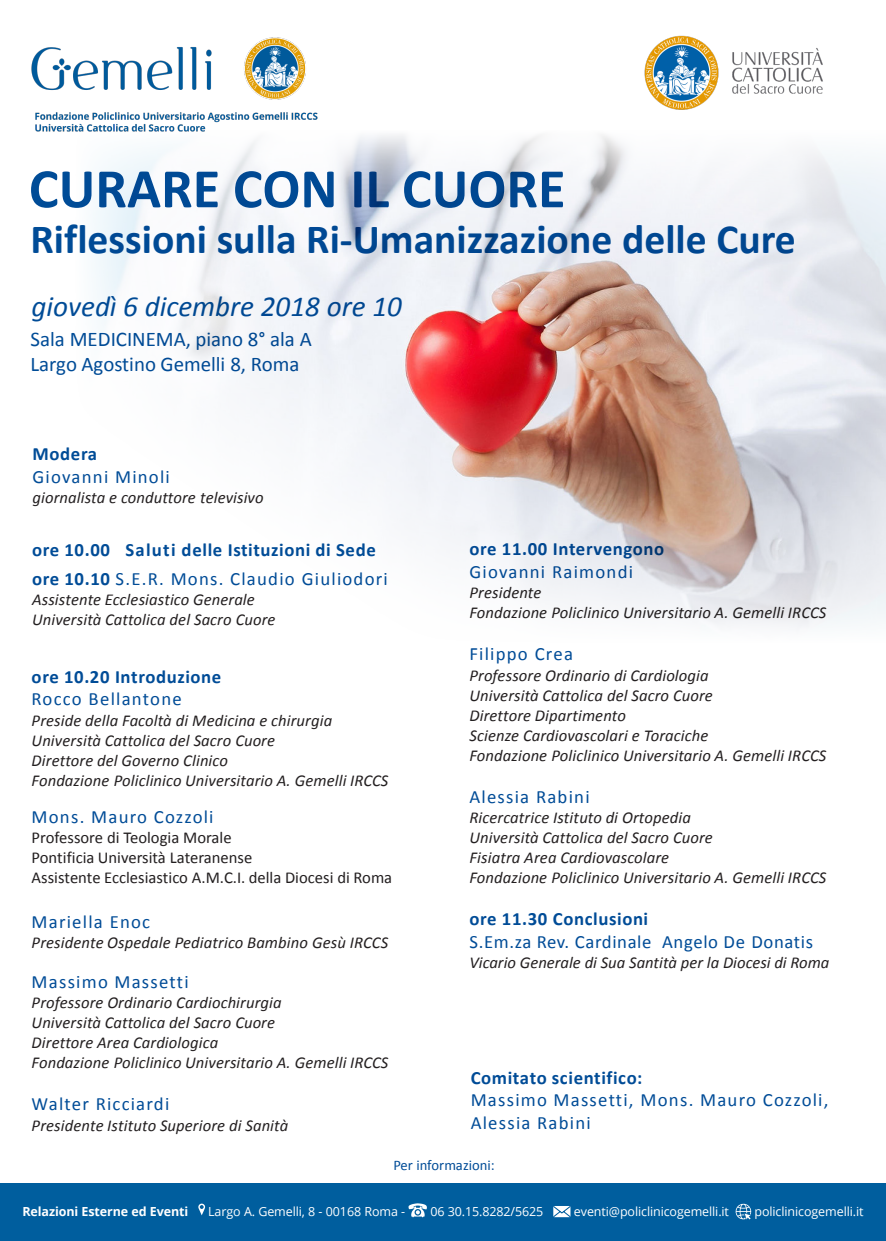
<style>
.page{position:relative;width:886px;height:1241px;background:#fff}
.page>*{position:absolute;margin:0;border:0;box-sizing:border-box;transform-origin:0 0}
.t1{font:700 56.25px "Calibri";color:#004c97}
.t2{font:700 41.62px "Calibri";color:#004c97}
.t3{font:italic 29.12px "Calibri";color:#004c97}
.t4{font:20.88px/25px "Calibri";color:#004c97}
.t5{font:18.75px/22.5px "Calibri";letter-spacing:.065em;color:#004c97}
.t6{font:700 18.75px/28.8px "Calibri";letter-spacing:.03em;color:#004c97}
.t7{font:18.75px "Calibri";letter-spacing:.03em;color:#004c97}
.t8{font:italic 16.62px/20px "Calibri";letter-spacing:.005em;color:#231f20}
.t9{font:16.62px/20px "Calibri";color:#231f20}
.t10{font:14.62px "Calibri";color:#004c97}
.t11{font:12.5px "Open Sans";letter-spacing:-.01em;color:#fff}
.t12{font:700 12.5px "Open Sans";letter-spacing:-.01em;color:#fff}
.s1{font-weight:400}
</style>
<div class="page">
<img style="left:31px;top:37px;width:287px;height:95px">
<img style="left:644px;top:35px;width:179px;height:75px">
<img style="left:75px;top:130px;width:811px;height:498px">
<div style="left:28px;top:268px;width:379px;height:116px;background:#f5f6fa"></div>
<div style="left:0;top:1183px;width:886px;height:57px;background:#005e9e"></div>
<svg style="left:198px;top:1203px;width:7px;height:12px"></svg>
<svg style="left:408px;top:1203px;width:19px;height:13px"></svg>
<svg style="left:553px;top:1206px;width:18px;height:12px"></svg>
<svg style="left:735px;top:1203px;width:17px;height:16px"></svg>
<h1 class="t1" style="left:29px;top:165px;width:538px">CURARE CON IL CUORE</h1>
<h2 class="t2" style="left:31px;top:221px;width:767px">Riflessioni sulla Ri-Umanizzazione delle Cure</h2>
<h3 class="t3" style="left:32px;top:294px;width:372px">giovedì 6 dicembre 2018 ore 10</h3>
<p class="t4" style="left:31px;top:328px;width:283px">Sala MEDICINEMA, piano 8° ala A<br>Largo Agostino Gemelli 8, Roma</p>
<p class="t6" style="left:33px;top:441px;width:66px">Modera</p>
<p class="t5" style="left:33px;top:466px;width:139px">Giovanni Minoli</p>
<p class="t8" style="left:33px;top:489px;width:232px">giornalista e conduttore televisivo</p>
<p class="t6" style="left:469px;top:536px;width:196px">ore 11.00 Intervengono</p>
<p class="t5" style="left:469px;top:561px;width:165px">Giovanni Raimondi</p>
<p class="t8" style="left:469px;top:584px;width:358px">Presidente<br>Fondazione Policlinico Universitario A. Gemelli IRCCS</p>
<p class="t5" style="left:469px;top:644px;width:105px">Filippo Crea</p>
<p class="t8" style="left:469px;top:666px;width:358px">Professore Ordinario di Cardiologia<br>Università Cattolica del Sacro Cuore<br>Direttore Dipartimento<br>Scienze Cardiovascolari e Toraciche<br>Fondazione Policlinico Universitario A. Gemelli IRCCS</p>
<p class="t5" style="left:469px;top:786px;width:122px">Alessia Rabini</p>
<p class="t8" style="left:469px;top:809px;width:358px">Ricercatrice Istituto di Ortopedia<br>Università Cattolica del Sacro Cuore<br>Fisiatra Area Cardiovascolare<br>Fondazione Policlinico Universitario A. Gemelli IRCCS</p>
<p class="t6" style="left:469px;top:906px;width:180px">ore 11.30 Conclusioni</p>
<p class="t7" style="left:469px;top:933px;width:345px">S.Em.za Rev. Cardinale Angelo De Donatis</p>
<p class="t8" style="left:469px;top:954px;width:361px">Vicario Generale di Sua Santità per la Diocesi di Roma</p>
<p class="t6" style="left:32px;top:537px;width:357px">ore 10.00 Saluti delle Istituzioni di Sede ore 10.10 <span class="s1">S.E.R. Mons. Claudio Giuliodori</span></p>
<p class="t8" style="left:32px;top:591px;width:245px">Assistente Ecclesiastico Generale<br>Università Cattolica del Sacro Cuore</p>
<p class="t6" style="left:32px;top:663px;width:191px">ore 10.20 Introduzione</p>
<p class="t5" style="left:32px;top:689px;width:152px">Rocco Bellantone</p>
<p class="t8" style="left:32px;top:711px;width:358px">Preside della Facoltà di Medicina e chirurgia Università Cattolica del Sacro Cuore<br>Direttore del Governo Clinico<br>Fondazione Policlinico Universitario A. Gemelli IRCCS</p>
<p class="t5" style="left:32px;top:806px;width:183px">Mons. Mauro Cozzoli</p>
<p class="t9" style="left:32px;top:828px;width:362px">Professore di Teologia Morale<br>Pontificia Università Lateranense<br>Assistente Ecclesiastico A.M.C.I. della Diocesi di Roma</p>
<p class="t5" style="left:32px;top:911px;width:120px">Mariella Enoc</p>
<p class="t8" style="left:32px;top:933px;width:358px">Presidente Ospedale Pediatrico Bambino Gesù IRCCS</p>
<p class="t5" style="left:32px;top:971px;width:158px">Massimo Massetti</p>
<p class="t8" style="left:32px;top:993px;width:358px">Professore Ordinario Cardiochirurgia<br>Università Cattolica del Sacro Cuore<br>Direttore Area Cardiologica<br>Fondazione Policlinico Universitario A. Gemelli IRCCS</p>
<p class="t5" style="left:32px;top:1094px;width:139px">Walter Ricciardi</p>
<p class="t8" style="left:32px;top:1116px;width:258px">Presidente Istituto Superiore di Sanità</p>
<p class="t6" style="left:471px;top:1064px;width:173px">Comitato scientifico:</p>
<p class="t5" style="left:471px;top:1090px;width:359px">Massimo Massetti, Mons. Mauro Cozzoli,<br>Alessia Rabini</p>
<p class="t10" style="left:393px;top:1158px;width:103px">Per informazioni:</p>
<p class="t12" style="left:22px;top:1201px;width:167px">Relazioni Esterne ed Eventi</p>
<p class="t11" style="left:208px;top:1201px;width:198px">Largo A. Gemelli, 8 - 00168 Roma -</p>
<p class="t11" style="left:430px;top:1201px;width:115px">06 30.15.8282/5625</p>
<p class="t11" style="left:574px;top:1201px;width:157px">eventi@policlinicogemelli.it</p>
<p class="t11" style="left:754px;top:1201px;width:111px">policlinicogemelli.it</p>
</div>
